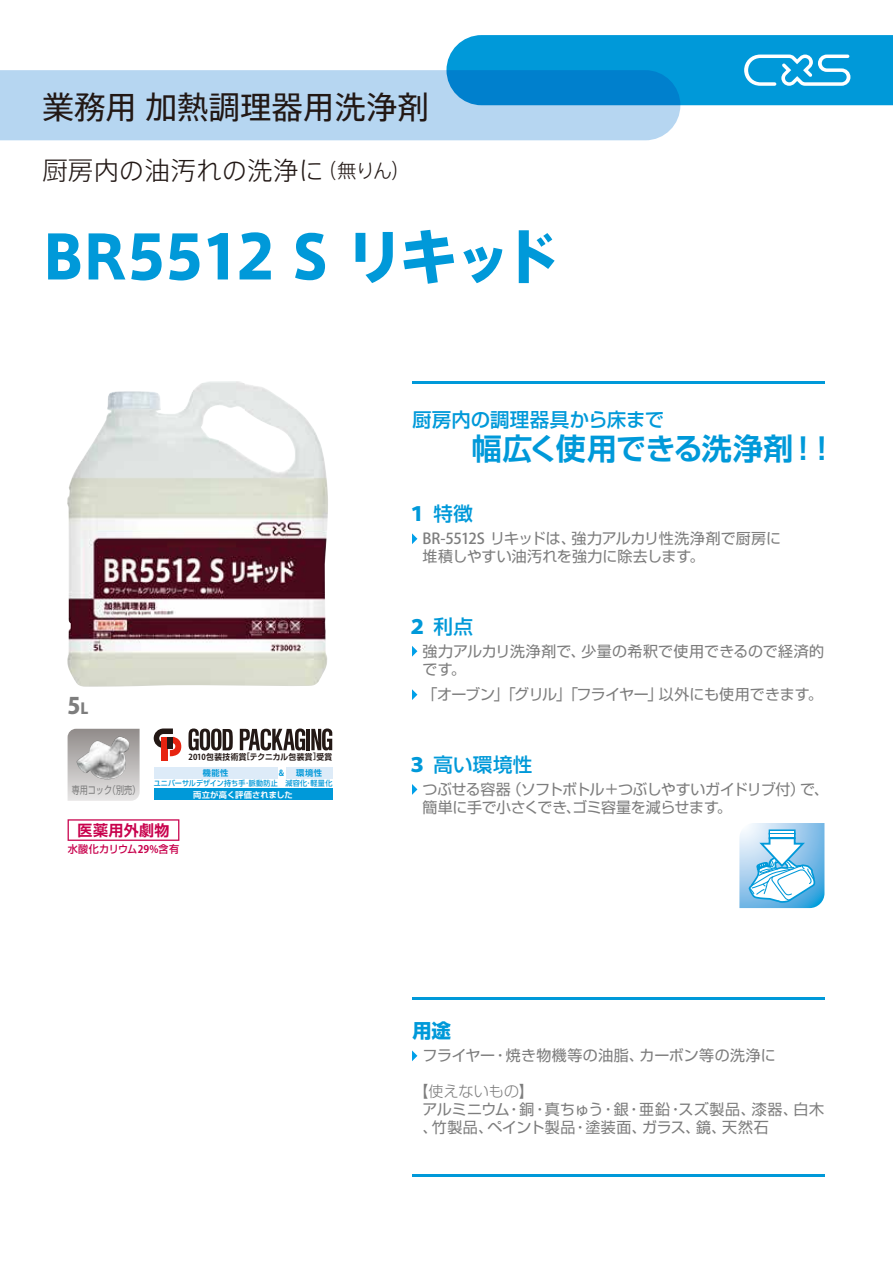
<style>
.page{position:relative;width:893px;height:1263px;background:#fff}
.page>*{position:absolute;margin:0;border:0;box-sizing:border-box;transform-origin:0 0}
.t1{font:800 60px "Axis Std";letter-spacing:-.085em;color:#0099d9}
.t2{font:31.5px "Axis Std";color:#221815}
.t3{font:700 30px "Shin Go Pro De";letter-spacing:-.02em;color:#0099d9}
.t4{font:300 25.5px "Axis Std";color:#221815}
.t5{font:800 22.5px "Koz Go Pro";color:#7d7d7d}
.t6{font:500 19.5px "Shin Go Pro";letter-spacing:.015em;color:#0099d9}
.t7{font:700 19.5px "Shin Go Pro";color:#0099d9}
.t8{font:15px/18px "Shin Go Pro";letter-spacing:.025em;color:#7d7d7d}
.t9{font:15px/18px "Shin Go Pro";letter-spacing:-.005em;color:#7d7d7d}
.t10{font:15px/18px "Shin Go Pro";letter-spacing:-.035em;color:#7d7d7d}
.t11{font:15px/18px "Shin Go Pro";letter-spacing:.015em;color:#7d7d7d}
.t12{font:700 15px "Shin Go Pro De";letter-spacing:.025em;color:#c8004c}
.t13{font:500 10.5px "Shin Go Pro";letter-spacing:.035em;color:#c8004c;scale:.96 1}
.t14{font:10.5px "Shin Go Pro";color:#7d7d7d;scale:.77 1}
.t15{font:700 8.25px/15.9px "Shin Go Pro De";letter-spacing:.045em;color:#231815;scale:.93 1}
.t16{font:700 8.25px "Shin Go Pro De";letter-spacing:.005em;color:#fff}
.t17{font:700 8.25px "Shin Go Pro De";color:#0099d9}
.t18{font:700 8.25px "Koz Go Pro";color:#0099d9;scale:.93 1}
.t19{font:500 7.5px "Shin Go Pro";letter-spacing:.025em;color:#0099d9;scale:.94 1}
.s1{font-size:19.5px}
.s2{font-size:15px}
.s3{font-family:"Koz Go Pro"}
.s4{color:#0099d9}
.s5{font-family:"Koz Go Pro";font-weight:700}
.s6{font-family:"Koz Go Pro";font-weight:800}
.s7{font-family:"Koz Go Pro";font-weight:500}
.s8{font-weight:300}
</style>
<div class="page">
<svg style="left:68px;top:729px;width:72px;height:72px"></svg>
<hr style="left:412px;top:1174px;width:412px;height:2px;background:#0099d9">
<hr style="left:412px;top:997px;width:412px;height:2px;background:#0099d9">
<hr style="left:412px;top:381px;width:412px;height:2px;background:#0099d9">
<svg style="left:412px;top:533px;width:5px;height:11px"></svg>
<svg style="left:412px;top:646px;width:5px;height:11px"></svg>
<svg style="left:412px;top:689px;width:5px;height:11px"></svg>
<svg style="left:412px;top:784px;width:5px;height:11px"></svg>
<svg style="left:412px;top:1050px;width:5px;height:11px"></svg>
<svg style="left:739px;top:823px;width:85px;height:85px"></svg>
<hr style="left:770px;top:834px;width:24px;height:3px;background:#fff">
<hr style="left:770px;top:831px;width:24px;height:2px;background:#fff">
<img style="left:67px;top:381px;width:261px;height:306px">
<img style="left:76px;top:736px;width:54px;height:44px">
<svg style="left:188px;top:728px;width:45px;height:22px"></svg>
<svg style="left:240px;top:728px;width:65px;height:22px"></svg>
<hr style="left:307px;top:729px;width:3px;height:21px;background:#231815">
<svg style="left:311px;top:728px;width:21px;height:22px"></svg>
<div style="left:162px;top:737px;width:6px;height:24px;background:#e72410"></div>
<svg style="left:154px;top:728px;width:27px;height:28px"></svg>
<div style="left:168px;top:737px;width:5px;height:11px;background:#231815"></div>
<div style="left:286px;top:767px;width:46px;height:11px;background:#ddebf8"></div>
<div style="left:154px;top:767px;width:123px;height:11px;background:#ddebf8"></div>
<div style="left:154px;top:789px;width:178px;height:11px;background:#0099d9"></div>
<svg style="left:68px;top:819px;width:111px;height:22px"></svg>
<div style="left:0;top:70px;width:680px;height:70px;background:#b6d6f1"></div>
<svg style="left:446px;top:35px;width:447px;height:70px"></svg>
<p class="t2" style="left:43px;top:84px;width:388px">業務用 加熱調理器用洗浄剤</p>
<p class="t4" style="left:43px;top:151px;width:370px">厨房内の油汚れの洗浄に<span class="s1">（無りん）</span></p>
<p class="t1" style="left:43px;top:211px;width:520px">BR5512 S リキッド</p>
<p class="t6" style="left:412px;top:403px;width:254px">厨房内の調理器具から床まで</p>
<p class="t3" style="left:472px;top:424px;width:366px">幅広く使用できる洗浄剤！！</p>
<p class="t5" style="left:68px;top:691px;width:22px">5<span class="s2">L</span></p>
<p class="t15" style="left:203px;top:748px;width:141px;text-indent:-14px"><span class="s3">2010</span>包装技術賞[テクニカル包装賞]受賞<span class="s4">機能性</span></p>
<p class="t18" style="left:279px;top:768px;width:7px">&amp;</p>
<p class="t17" style="left:296px;top:766px;width:27px">環境性</p>
<p class="t19" style="left:154px;top:777px;width:192px">ユニバーサルデザイン持ち手･脈動防止 減容化･軽量化</p>
<p class="t16" style="left:193px;top:788px;width:101px">両立が高く評価されました</p>
<p class="t12" style="left:77px;top:818px;width:94px">医薬用外劇物</p>
<p class="t13" style="left:68px;top:840px;width:118px">水酸化カリウム<span class="s5">29%</span>含有</p>
<p class="t14" style="left:72px;top:781px;width:91px">専用コック（別売）</p>
<p class="t6" style="left:407px;top:498px;width:67px"><span class="s6">１</span>特徴</p>
<p class="t9" style="left:423px;top:528px;width:360px"><span class="s7">BR-5512S</span> リキッドは、強力アルカリ性洗浄剤で厨房に堆積しやすい油汚れを強力に除去します。</p>
<p class="t6" style="left:407px;top:610px;width:67px"><span class="s6">２</span>利点</p>
<p class="t11" style="left:423px;top:640px;width:403px">強力アルカリ洗浄剤で、少量の希釈で使用できるので経済的です。</p>
<p class="t9" style="left:423px;top:684px;width:402px">「オーブン」「グリル」「フライヤー」以外にも使用できます。</p>
<p class="t6" style="left:407px;top:748px;width:126px"><span class="s6">３</span>高い環境性</p>
<p class="t10" style="left:423px;top:778px;width:408px">つぶせる容器（ソフトボトル＋つぶしやすいガイドリブ付）で、簡単に手で小さくでき､ゴミ容量を減らせます｡</p>
<p class="t7" style="left:412px;top:1015px;width:40px">用途</p>
<p class="t8" style="left:423px;top:1045px;width:355px">フライヤー・焼き物機等の油脂、カーボン等の洗浄に</p>
<p class="t8" style="left:423px;top:1081px;width:403px;text-indent:-9px"><span class="s8">【使えないもの】<br></span>アルミニウム・銅・真ちゅう・銀・亜鉛・スズ製品、漆器、白木、竹製品、ペイント製品・塗装面、ガラス、鏡、天然石</p>
</div>
